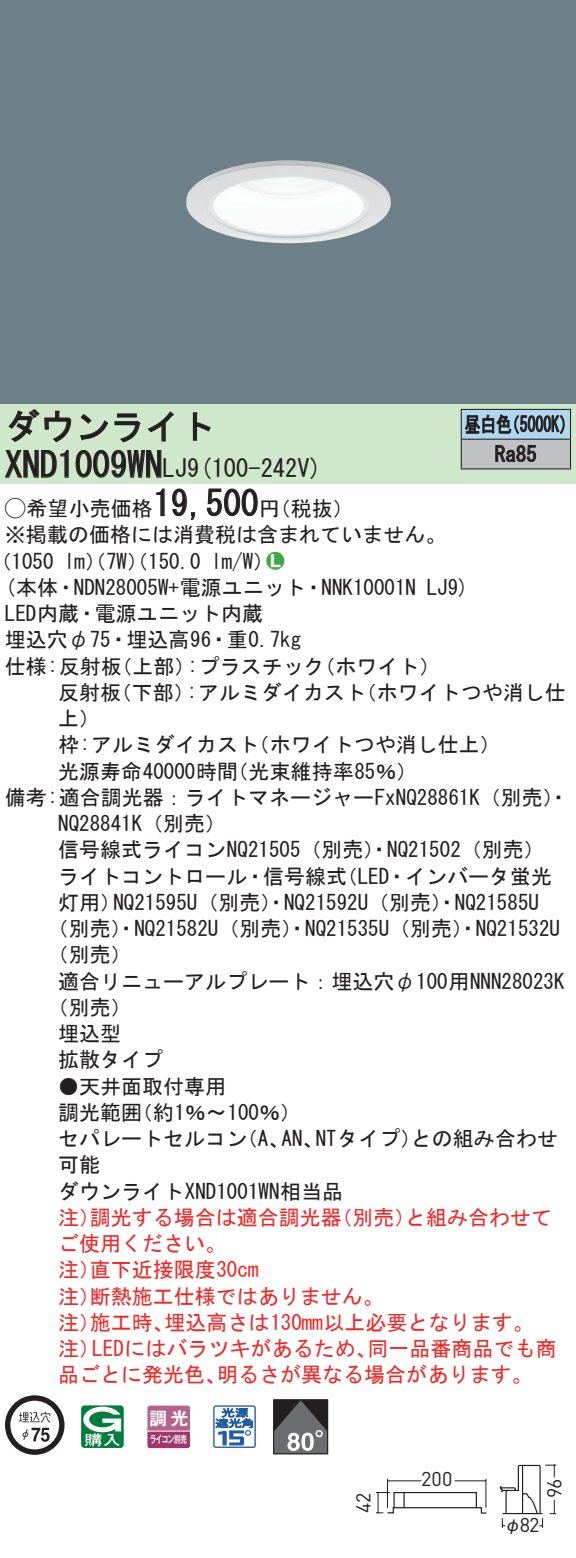
<style>
.page{position:relative;width:576px;height:1558px;background:#fff}
.page>*{position:absolute;margin:0;border:0;box-sizing:border-box;transform-origin:0 0}
.t1{font:35px "MS Gothic";color:#231f20}
.t2{font:24.5px "MS Gothic";color:#231f20}
.t3{font:21px/26.2px "MS Gothic";color:#231f20}
.t4{font:21px/26.2px "MS Gothic";color:#ee2928}
.t5{font:21px/29.8px "MS Gothic";color:#231f20;scale:.75 1}
.t6{font:21px "Ford Classification 1";color:#3fa948}
.t7{font:19.95px "DINOT";letter-spacing:.005em;color:#231f20}
.t8{font:17.5px "Gothic MB101 Pro De Bold 90 pv RKSJ H";color:#fff}
.t9{font:17.5px "Gothic BBB Pro Medium 90 pv RKSJ H";color:#231f20}
.t10{font:10.15px "Gothic MB101 Pro De Bold 90 pv RKSJ H";letter-spacing:-.05em;color:#fff;scale:.65 1}
.s1{font-size:24.5px}
.s2{font-family:"Ford Classification 1"}
.s3{color:#fff}
</style>
<div class="page">
<div style="left:0;top:0;width:575px;height:404px;background:#6d7f88"></div>
<img style="left:186px;top:160px;width:205px;height:84px">
<div style="left:0;top:404px;width:575px;height:79px;background:#cfe7ca"></div>
<svg style="left:8px;top:409px;width:64px;height:34px"></svg>
<svg style="left:80px;top:413px;width:60px;height:30px"></svg>
<svg style="left:147px;top:411px;width:26px;height:31px"></svg>
<svg style="left:192px;top:412px;width:19px;height:29px"></svg>
<svg style="left:5px;top:450px;width:64px;height:28px"></svg>
<svg style="left:75px;top:450px;width:87px;height:28px"></svg>
<svg style="left:156px;top:488px;width:9px;height:29px"></svg>
<svg style="left:172px;top:488px;width:24px;height:32px"></svg>
<svg style="left:207px;top:488px;width:51px;height:29px"></svg>
<svg style="left:5px;top:1395px;width:59px;height:60px"></svg>
<svg style="left:81px;top:1405px;width:43px;height:43px"></svg>
<svg style="left:147px;top:1406px;width:43px;height:42px;background:#ac537f"></svg>
<hr style="left:147px;top:1430px;width:43px;height:2px;background:#fff">
<svg style="left:213px;top:1405px;width:43px;height:43px"></svg>
<div style="left:273px;top:1399px;width:55px;height:55px;border:1px solid #231f20"></div>
<svg style="left:273px;top:1400px;width:54px;height:54px;background:#636365"></svg>
<div style="left:461px;top:409px;width:109px;height:30px;background:#b0d7f1"></div>
<div style="left:461px;top:439px;width:109px;height:30px;background:#c0c1c3"></div>
<hr style="left:460px;top:409px;width:110px;height:1px;background:#231f20">
<hr style="left:569px;top:410px;width:2px;height:29px;background:#231f20">
<hr style="left:460px;top:439px;width:110px;height:1px;background:#231f20">
<hr style="left:569px;top:440px;width:2px;height:28px;background:#231f20">
<hr style="left:460px;top:468px;width:110px;height:2px;background:#231f20">
<svg style="left:460px;top:410px;width:104px;height:58px"></svg>
<svg style="left:499px;top:1464px;width:58px;height:64px"></svg>
<svg style="left:376px;top:1478px;width:111px;height:36px"></svg>
<h1 class="t1" style="left:5px;top:409px;width:212px">ダウンライト</h1>
<p class="t2" style="left:187px;top:456px;width:136px">(9 100-242 (V</p>
<h1 class="t1" style="left:5px;top:447px;width:184px">XND1009WN<span class="s1">LJ</span></h1>
<h1 class="t1" style="left:153px;top:486px;width:106px">19,500</h1>
<p class="t3" style="left:5px;top:495px;width:442px"><span class="s2">A</span>希望小売価格<br>※掲載の価格には消費税は含まれていません。</p>
<p class="t6" style="left:266px;top:550px;width:19px">2<span class="s3">7</span></p>
<p class="t3" style="left:259px;top:495px;width:96px">（円税抜(</p>
<p class="t3" style="left:211px;top:548px;width:64px">l m (W/</p>
<p class="t3" style="left:-9px;top:548px;width:65px">（1050</p>
<p class="t3" style="left:64px;top:548px;width:138px">lm）（ ）（W 7 150.0</p>
<p class="t5" style="left:494px;top:409px;width:57px;text-indent:-30px">昼白色<br>Ra85</p>
<p class="t5" style="left:504px;top:409px;width:96px">（5000 (K</p>
<p class="t3" style="left:5px;top:574px;width:412px">(本体・NDN28005 +W 電源ユニット・NNK10001N</p>
<p class="t3" style="left:5px;top:600px;width:259px">LED内蔵・電源ユニット内蔵</p>
<p class="t3" style="left:5px;top:627px;width:297px">埋込穴φ75・埋込高96・重0.7kg</p>
<p class="t3" style="left:314px;top:653px;width:127px">（ホワイト(</p>
<p class="t3" style="left:426px;top:574px;width:44px">LJ (9</p>
<p class="t3" style="left:187px;top:653px;width:139px">:プラスチック</p>
<p class="t3" style="left:5px;top:653px;width:118px">仕様:反射板</p>
<p class="t3" style="left:111px;top:653px;width:85px">（上部）</p>
<p class="t3" style="left:58px;top:679px;width:64px">反射板上(</p>
<p class="t3" style="left:111px;top:679px;width:85px">（下部）</p>
<p class="t3" style="left:187px;top:679px;width:181px">:アルミダイカスト</p>
<p class="t3" style="left:355px;top:679px;width:211px">（ホワイトつや消し仕</p>
<p class="t3" style="left:227px;top:732px;width:191px;text-indent:-169px">枠:アルミダイカスト<br>（光束維持率85％(</p>
<p class="t3" style="left:248px;top:732px;width:254px">（ホワイトつや消し仕上(</p>
<p class="t3" style="left:58px;top:758px;width:181px">光源寿命40000時間</p>
<p class="t3" style="left:5px;top:784px;width:565px">備考:適合調光器：ライトマネージャーFxNQ28861 （K 別売・(</p>
<p class="t3" style="left:58px;top:810px;width:169px">NQ28841 （K 別売(</p>
<p class="t3" style="left:58px;top:837px;width:488px">信号線式ライコンNQ21505（別売）・NQ21502（別売(</p>
<p class="t3" style="left:336px;top:863px;width:217px">（LED・インバータ蛍光</p>
<p class="t3" style="left:113px;top:863px;width:427px;text-indent:-55px">ライトコントロール・信号線式<br>NQ21595 （U 別売）・NQ21592 （U 別売）・NQ21585U</p>
<p class="t3" style="left:58px;top:889px;width:64px">灯用）</p>
<p class="t3" style="left:48px;top:915px;width:513px">（別売）・NQ21582 （U 別売）・NQ21535 （U 別売）・NQ21532U</p>
<p class="t3" style="left:48px;top:942px;width:86px">（別売(</p>
<p class="t3" style="left:58px;top:968px;width:507px">適合リニューアルプレート：埋込穴φ100用NNN28023K</p>
<p class="t3" style="left:48px;top:994px;width:86px">（別売(</p>
<p class="t3" style="left:58px;top:1020px;width:65px">埋込型</p>
<p class="t3" style="left:58px;top:1047px;width:106px">拡散タイプ</p>
<p class="t3" style="left:132px;top:1073px;width:171px;text-indent:-74px">●天井面取付専用<br>（約1％〜100％(</p>
<p class="t3" style="left:58px;top:1099px;width:85px">調光範囲</p>
<p class="t3" style="left:315px;top:1125px;width:107px">NTタイプ）</p>
<p class="t3" style="left:411px;top:1125px;width:148px">との組み合わせ</p>
<p class="t3" style="left:58px;top:1125px;width:286px">セパレートセルコン<br>可能<br>ダウンライトXND1001WN相当品</p>
<p class="t3" style="left:237px;top:1125px;width:54px">（、A</p>
<p class="t3" style="left:281px;top:1125px;width:43px">AN、</p>
<p class="t4" style="left:90px;top:1204px;width:253px">調光する場合は適合調光器</p>
<p class="t4" style="left:331px;top:1204px;width:85px">（別売）</p>
<p class="t4" style="left:405px;top:1204px;width:148px">と組み合わせて</p>
<p class="t4" style="left:58px;top:1204px;width:43px">注）</p>
<p class="t4" style="left:58px;top:1230px;width:169px">ご使用ください。</p>
<p class="t4" style="left:90px;top:1257px;width:170px">直下近接限度30cm</p>
<p class="t4" style="left:90px;top:1257px;width:295px;text-indent:-32px">注）<br>断熱施工仕様ではありません。</p>
<p class="t4" style="left:58px;top:1283px;width:43px">注）</p>
<p class="t4" style="left:164px;top:1309px;width:370px">埋込高さは130mm以上必要となります。</p>
<p class="t4" style="left:90px;top:1309px;width:85px">施工時、</p>
<p class="t4" style="left:58px;top:1309px;width:43px">注）</p>
<p class="t4" style="left:92px;top:1335px;width:286px">LEDにはバラツキがあるため、</p>
<p class="t4" style="left:367px;top:1335px;width:190px">同一品番商品でも商</p>
<p class="t4" style="left:58px;top:1335px;width:43px">注）</p>
<p class="t4" style="left:58px;top:1362px;width:169px">品ごとに発光色、</p>
<p class="t4" style="left:217px;top:1362px;width:317px">明るさが異なる場合があります。</p>
<p class="t8" style="left:149px;top:1404px;width:41px">調光</p>
<p class="t10" style="left:150px;top:1431px;width:59px">ライコン別売</p>
<p class="t7" style="left:349px;top:1513px;width:22px;rotate:-90deg">42</p>
<p class="t7" style="left:421px;top:1465px;width:33px">200</p>
<p class="t7" style="left:519px;top:1511px;width:21px">82</p>
<p class="t9" style="left:504px;top:1510px;width:19px">φ</p>
<p class="t7" style="left:540px;top:1498px;width:21px;rotate:-90deg">96</p>
</div>
